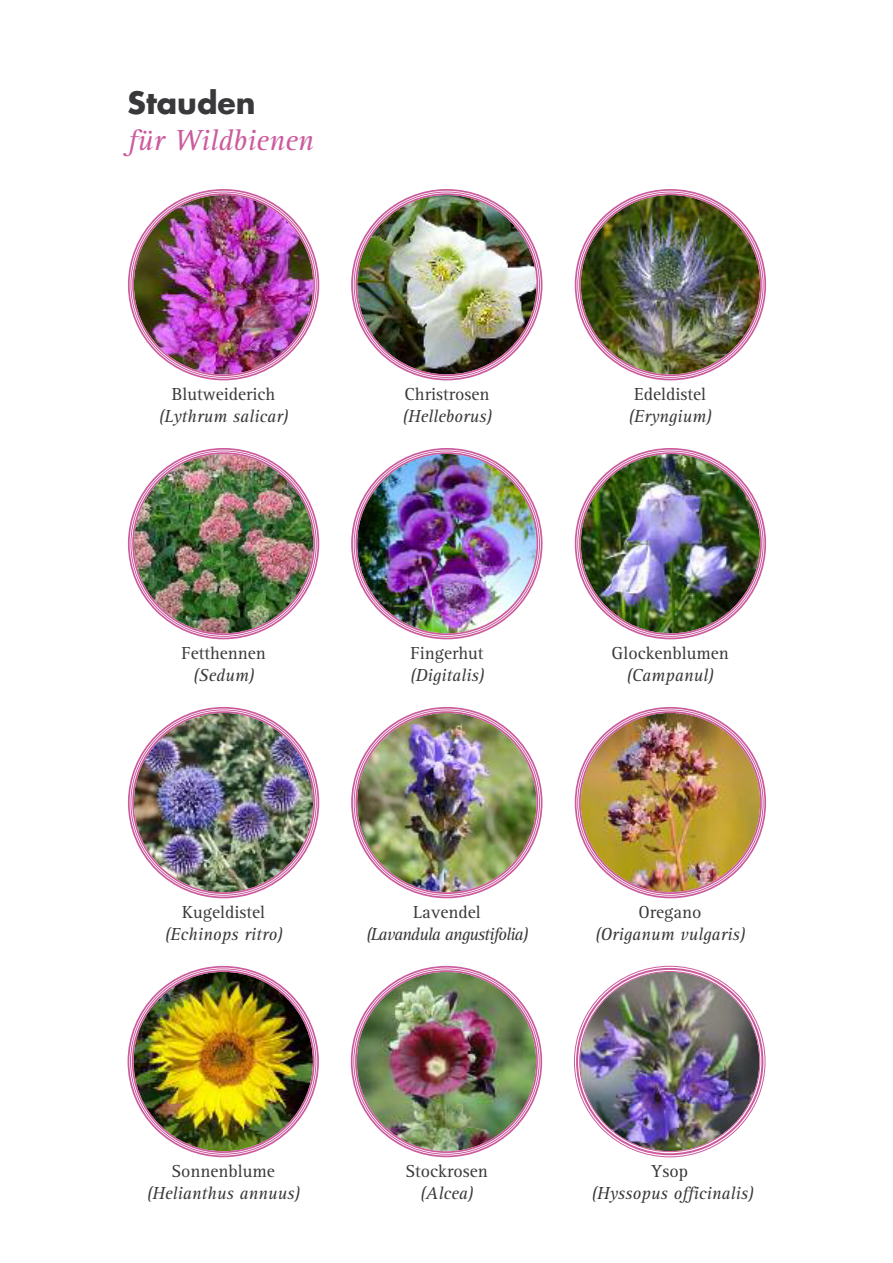
<style>
.page{position:relative;width:893px;height:1263px;background:#fff}
.page>*{position:absolute;margin:0;border:0;box-sizing:border-box;transform-origin:0 0}
.t1{font:italic 30px "Agfa Rotis Serif";color:#cc5b9d}
.t2{font:700 30px "Futura LT";color:#39383a}
.t3{font:italic 18px "Agfa Rotis Serif";color:#39383a}
.t4{font:18px "Agfa Rotis Serif";color:#39383a}
.t5{font:italic 18px "Agfa Rotis Serif";letter-spacing:-.05em;color:#39383a}
</style>
<div class="page">
<img style="left:127px;top:189px;width:193px;height:192px">
<img style="left:351px;top:189px;width:192px;height:192px">
<img style="left:574px;top:189px;width:193px;height:192px">
<img style="left:127px;top:448px;width:193px;height:192px">
<img style="left:351px;top:448px;width:192px;height:192px">
<img style="left:574px;top:448px;width:193px;height:192px">
<img style="left:127px;top:707px;width:193px;height:192px">
<img style="left:351px;top:707px;width:192px;height:192px">
<img style="left:574px;top:707px;width:193px;height:192px">
<img style="left:350px;top:965px;width:193px;height:193px">
<img style="left:574px;top:965px;width:192px;height:192px">
<img style="left:127px;top:965px;width:192px;height:193px">
<h1 class="t2" style="left:128px;top:90px;width:130px">Stauden</h1>
<h1 class="t1" style="left:128px;top:130px;width:188px">für Wildbienen</h1>
<p class="t4" style="left:172px;top:388px;width:105px">Blutweiderich</p>
<p class="t3" style="left:159px;top:410px;width:131px">(Lythrum salicar)</p>
<p class="t4" style="left:405px;top:388px;width:86px">Christrosen</p>
<p class="t3" style="left:402px;top:410px;width:92px">(Helleborus)</p>
<p class="t4" style="left:634px;top:388px;width:74px">Edeldistel</p>
<p class="t3" style="left:628px;top:410px;width:85px">(Eryngium)</p>
<p class="t4" style="left:181px;top:647px;width:86px">Fetthennen</p>
<p class="t3" style="left:193px;top:669px;width:63px">(Sedum)</p>
<p class="t4" style="left:410px;top:647px;width:75px">Fingerhut</p>
<p class="t3" style="left:410px;top:669px;width:76px">(Digitalis)</p>
<p class="t4" style="left:611px;top:647px;width:119px">Glockenblumen</p>
<p class="t3" style="left:626px;top:669px;width:89px">(Campanul)</p>
<p class="t4" style="left:182px;top:906px;width:85px">Kugeldistel</p>
<p class="t3" style="left:164px;top:928px;width:120px">(Echinops ritro)</p>
<p class="t4" style="left:413px;top:906px;width:69px">Lavendel</p>
<p class="t5" style="left:366px;top:928px;width:164px">(Lavandula angustifolia)</p>
<p class="t4" style="left:639px;top:906px;width:65px">Oregano</p>
<p class="t3" style="left:595px;top:928px;width:152px">(Origanum vulgaris)</p>
<p class="t4" style="left:172px;top:1165px;width:105px">Sonnenblume</p>
<p class="t3" style="left:146px;top:1187px;width:155px">(Helianthus annuus)</p>
<p class="t4" style="left:405px;top:1165px;width:84px">Stockrosen</p>
<p class="t3" style="left:420px;top:1187px;width:55px">(Alcea)</p>
<p class="t4" style="left:651px;top:1165px;width:39px">Ysop</p>
<p class="t3" style="left:591px;top:1187px;width:164px">(Hyssopus officinalis)</p>
</div>
